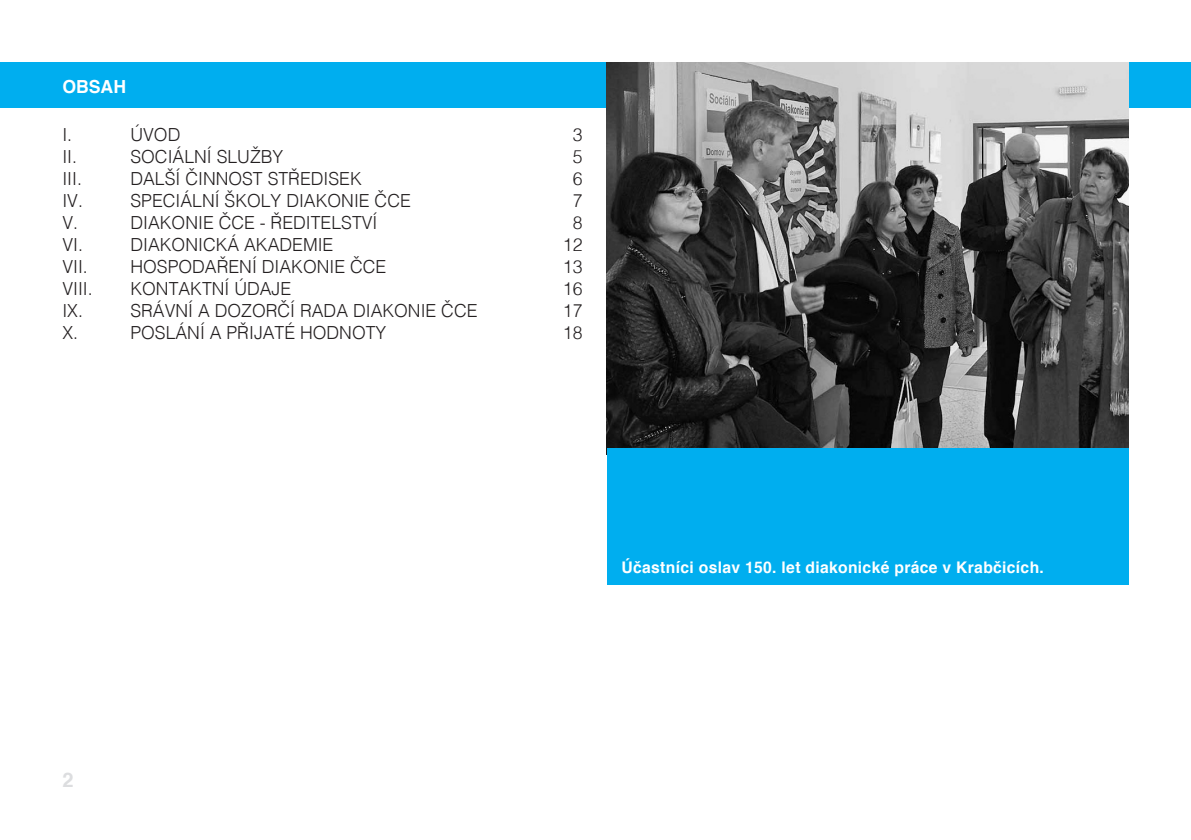
<style>
.page{position:relative;width:1191px;height:840px;background:#fff}
.page>*{position:absolute;margin:0;border:0;box-sizing:border-box;transform-origin:0 0}
.t1{font:700 20px "Helvetica";color:#dcdddf}
.t2{font:300 18px "Helvetica";color:#231f20}
.t3{font:700 18px "Helvetica";color:#fff}
.t4{font:700 16px "Helvetica";letter-spacing:.02em;color:#fff}
</style>
<div class="page">
<div style="left:0;top:62px;width:1191px;height:46px;background:#00aeef"></div>
<img style="left:607px;top:62px;width:521px;height:386px">
<div style="left:607px;top:448px;width:521px;height:136px;background:#00aeef"></div>
<p class="t3" style="left:62px;top:72px;width:65px">OBSAH</p>
<p class="t2" style="left:62px;top:119px;width:11px">I.</p>
<p class="t2" style="left:130px;top:119px;width:51px">ÚVOD</p>
<p class="t2" style="left:573px;top:119px;width:11px">3</p>
<p class="t2" style="left:62px;top:141px;width:16px">II.</p>
<p class="t2" style="left:130px;top:141px;width:154px">SOCIÁLNÍ SLUŽBY</p>
<p class="t2" style="left:573px;top:141px;width:11px">5</p>
<p class="t2" style="left:62px;top:163px;width:21px">III.</p>
<p class="t2" style="left:130px;top:163px;width:233px">DALŠÍ ČINNOST STŘEDISEK</p>
<p class="t2" style="left:573px;top:163px;width:11px">6</p>
<p class="t2" style="left:62px;top:185px;width:22px">IV.</p>
<p class="t2" style="left:130px;top:185px;width:282px">SPECIÁLNÍ ŠKOLY DIAKONIE ČCE</p>
<p class="t2" style="left:573px;top:185px;width:11px">7</p>
<p class="t2" style="left:62px;top:207px;width:17px">V.</p>
<p class="t2" style="left:130px;top:207px;width:248px">DIAKONIE ČCE - ŘEDITELSTVÍ</p>
<p class="t2" style="left:573px;top:207px;width:11px">8</p>
<p class="t2" style="left:62px;top:229px;width:22px">VI.</p>
<p class="t2" style="left:130px;top:229px;width:204px">DIAKONICKÁ AKADEMIE</p>
<p class="t2" style="left:563px;top:229px;width:21px">12</p>
<p class="t2" style="left:62px;top:251px;width:27px">VII.</p>
<p class="t2" style="left:130px;top:251px;width:257px">HOSPODAŘENÍ DIAKONIE ČCE</p>
<p class="t2" style="left:563px;top:251px;width:21px">13</p>
<p class="t2" style="left:62px;top:273px;width:32px">VIII.</p>
<p class="t2" style="left:130px;top:273px;width:162px">KONTAKTNÍ ÚDAJE</p>
<p class="t2" style="left:563px;top:273px;width:21px">16</p>
<p class="t2" style="left:62px;top:295px;width:22px">IX.</p>
<p class="t2" style="left:130px;top:295px;width:348px">SRÁVNÍ A DOZORČÍ RADA DIAKONIE ČCE</p>
<p class="t2" style="left:563px;top:295px;width:21px">17</p>
<p class="t2" style="left:62px;top:317px;width:17px">X.</p>
<p class="t2" style="left:130px;top:317px;width:257px">POSLÁNÍ A PŘIJATÉ HODNOTY</p>
<p class="t2" style="left:563px;top:317px;width:21px">18</p>
<p class="t1" style="left:62px;top:763px;width:13px">2</p>
<p class="t4" style="left:621px;top:554px;width:424px">Účastníci oslav 150. let diakonické práce v Krabčicích.</p>
</div>
